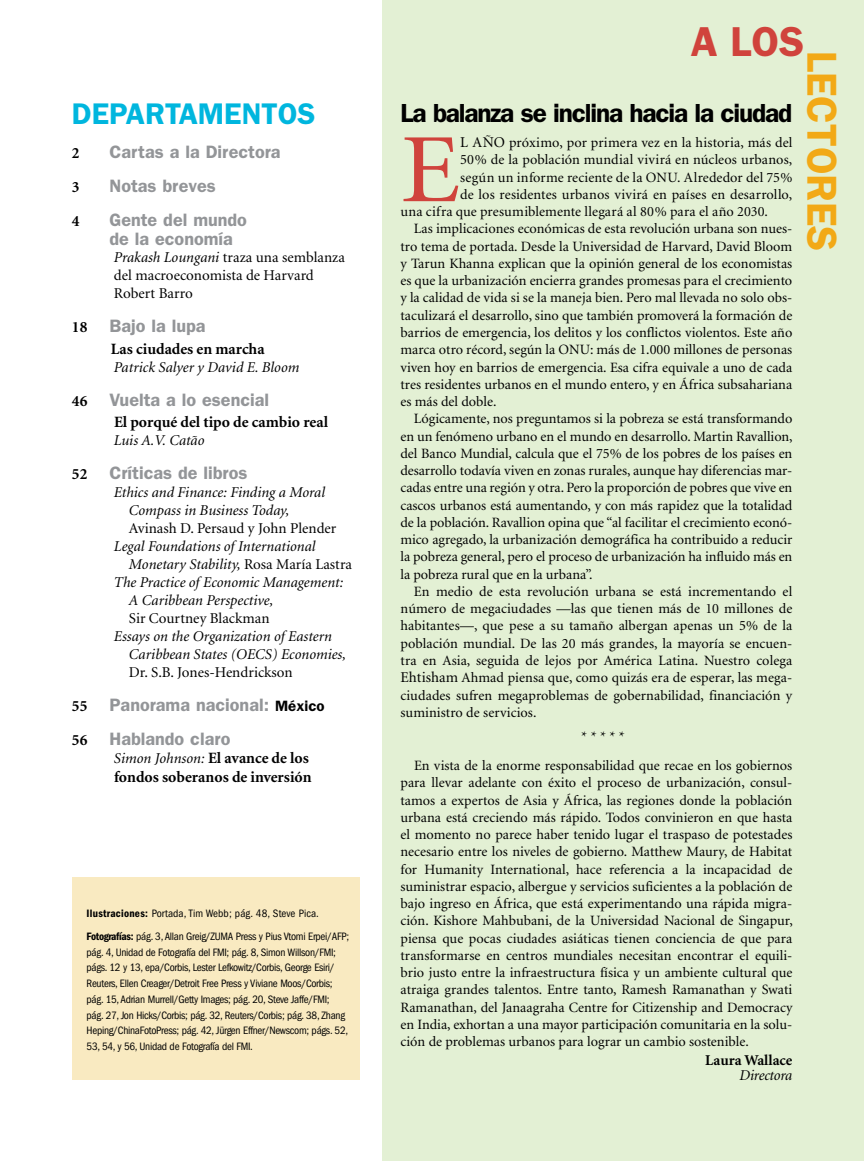
<style>
.page{position:relative;width:864px;height:1161px;background:#fff}
.page>*{position:absolute;margin:0;border:0;box-sizing:border-box;transform-origin:0 0}
.t1{font:98.1px "Minion";color:#d0433c;scale:1.1 1}
.t2{font:600 42px "Franklin Gothic";color:#f2a916}
.t3{font:600 42px "Franklin Gothic";color:#d0433c}
.t4{font:600 30px "Franklin Gothic";color:#00b6de}
.t5{font:600 26.25px "Franklin Gothic";letter-spacing:-.045em;color:#000}
.t6{font:600 18px/18.8px "Franklin Gothic";color:#939598}
.t7{font:700 15.75px "Minion";color:#000}
.t8{font:italic 15px/18px "Minion";color:#000}
.t9{font:15px/18px "Minion";color:#000}
.t10{font:700 15px "Minion";color:#000}
.t11{font:14.25px/17.2px "Minion";color:#000;text-align:center}
.t12{font:condensed 11.1px/15.8px "Franklin Gothic";letter-spacing:-.025em;color:#000}
.s1{font-style:italic}
.s2{font-family:"Minion";font-weight:700;font-size:15.75px;color:#000}
.s3{font-style:normal}
.s4{font-size:15px;color:#000}
.s5{font-weight:700;font-style:normal;font-size:15.75px}
.s6{font-weight:600}
.s7{font-size:15px}
</style>
<div class="page">
<div style="left:382px;top:0;width:482px;height:1161px;background:#e3f0d4"></div>
<div style="left:73px;top:878px;width:287px;height:202px;background:#f9eac1"></div>
<h3 class="t4" style="left:72px;top:96px;width:114px">departAm</h3>
<h3 class="t4" style="left:224px;top:96px;width:56px">entOs</h3>
<p class="t7" style="left:72px;top:145px;width:9px">2</p>
<p class="t6" style="left:109px;top:143px;width:173px">Cartas a la Directora</p>
<p class="t7" style="left:72px;top:179px;width:9px">3</p>
<p class="t6" style="left:109px;top:176px;width:108px">Notas breves</p>
<p class="t7" style="left:72px;top:213px;width:9px">4</p>
<p class="t6" style="left:109px;top:210px;width:139px">Gente del mundo de la economía</p>
<p class="t9" style="left:114px;top:249px;width:232px"><span class="s1">Prakash Loungani</span> traza una semblanza del macroeconomista de Harvard<br>Robert Barro</p>
<p class="t6" style="left:72px;top:317px;width:135px"><span class="s2">18</span> Bajo la lupa</p>
<p class="t7" style="left:111px;top:341px;width:155px">Las ciudades en marcha</p>
<p class="t8" style="left:114px;top:359px;width:187px">Patrick Salyer y David E. Bloom</p>
<p class="t6" style="left:72px;top:390px;width:199px"><span class="s2">46</span> Vuelta a lo esencial</p>
<p class="t7" style="left:114px;top:414px;width:216px">El porqué del tipo de cambio real</p>
<p class="t8" style="left:114px;top:432px;width:92px">Luis A.V. Catão</p>
<p class="t6" style="left:72px;top:464px;width:177px"><span class="s2">52</span> Críticas de libros</p>
<p class="t8" style="left:129px;top:484px;width:198px;text-indent:-15px">Ethics and Finance: Finding a Moral<br>Compass in Business Today,</p>
<p class="t9" style="left:129px;top:520px;width:209px">Avinash D. Persaud y John Plender</p>
<p class="t8" style="left:114px;top:538px;width:203px">Legal Foundations of International</p>
<p class="t8" style="left:129px;top:556px;width:225px">Monetary Stability, <span class="s3">Rosa María Lastra</span></p>
<p class="t8" style="left:114px;top:574px;width:231px">The Practice of Economic Management:</p>
<p class="t8" style="left:129px;top:592px;width:146px">A Caribbean Perspective,</p>
<p class="t9" style="left:129px;top:610px;width:142px">Sir Courtney Blackman</p>
<p class="t8" style="left:129px;top:628px;width:219px;text-indent:-15px">Essays on the Organization of Eastern<br>Caribbean States (OECS) Economies,</p>
<p class="t9" style="left:129px;top:664px;width:165px">Dr. S.B. Jones-Hendrickson</p>
<p class="t6" style="left:72px;top:688px;width:254px;line-height:33.8px"><span class="s2">55</span> Panorama nacional: <span class="s4">México<br></span><span class="s2">56</span> Hablando claro</p>
<p class="t8" style="left:114px;top:750px;width:196px">Simon Johnson: <span class="s5">El avance de los</span></p>
<p class="t7" style="left:114px;top:769px;width:199px">fondos soberanos de inversión</p>
<p class="t12" style="left:87px;top:901px;width:264px;line-height:23.2px"><span class="s6">Ilustraciones:</span> Portada, Tim Webb; pág. 48, Steve Pica.<br><span class="s6">Fotografías:</span> pág. 3, Allan Greig/ZUMA Press y Pius Vtomi Erpei/AFP;</p>
<p class="t12" style="left:87px;top:944px;width:263px">pág. 4, Unidad de Fotografía del FMI; pág. 8, Simon Willson/FMI; págs. 12 y 13, epa/Corbis, Lester Lefkowitz/Corbis, George Esiri/ Reuters, Ellen Creager/Detroit Free Press y Viviane Moos/Corbis; pág. 15, Adrian Murrell/Getty Images; pág. 20, Steve Jaffe/FMI; pág. 27, Jon Hicks/Corbis; pág. 32, Reuters/Corbis; pág. 38, Zhang Heping/ChinaFotoPress; pág. 42, Jürgen Effner/Newscom; págs. 52, 53, 54, y 56, Unidad de Fotografía del FMI.</p>
<h2 class="t3" style="left:691px;top:17px;width:115px">ALOS</h2>
<h2 class="t2" style="left:847px;top:51px;width:202px;rotate:90deg">LECTORES</h2>
<h3 class="t5" style="left:400px;top:97px;width:393px">La balanza se inclina hacia la ciudad</h3>
<h1 class="t1" style="left:400px;top:122px;width:56px">E</h1>
<p class="t11" style="left:460px;top:135px;width:334px"><span class="s7">L AÑO</span> próximo, por primera vez en la historia, más del</p>
<p class="t11" style="left:460px;top:152px;width:334px">50% de la población mundial vivirá en núcleos urbanos,</p>
<p class="t11" style="left:460px;top:169px;width:334px">según un informe reciente de la ONU. Alrededor del 75%</p>
<p class="t11" style="left:460px;top:186px;width:334px">de los residentes urbanos vivirá en países en desarrollo,</p>
<p class="t11" style="left:400px;top:204px;width:369px">una cifra que presumiblemente llegará al 80% para el año 2030.</p>
<p class="t11" style="left:414px;top:221px;width:380px">Las implicaciones económicas de esta revolución urbana son nues-</p>
<p class="t11" style="left:400px;top:238px;width:393px">tro tema de portada. Desde la Universidad de Harvard, David Bloom</p>
<p class="t11" style="left:400px;top:255px;width:393px">y Tarun Khanna explican que la opinión general de los economistas</p>
<p class="t11" style="left:400px;top:273px;width:393px">es que la urbanización encierra grandes promesas para el crecimiento</p>
<p class="t11" style="left:400px;top:290px;width:393px">y la calidad de vida si se la maneja bien. Pero mal llevada no solo obs-</p>
<p class="t11" style="left:400px;top:307px;width:393px">taculizará el desarrollo, sino que también promoverá la formación de</p>
<p class="t11" style="left:400px;top:324px;width:393px">barrios de emergencia, los delitos y los conflictos violentos. Este año</p>
<p class="t11" style="left:400px;top:342px;width:393px">marca otro récord, según la ONU: más de 1.000 millones de personas</p>
<p class="t11" style="left:400px;top:359px;width:393px">viven hoy en barrios de emergencia. Esa cifra equivale a uno de cada</p>
<p class="t11" style="left:400px;top:376px;width:393px">tres residentes urbanos en el mundo entero, y en África subsahariana</p>
<p class="t11" style="left:400px;top:393px;width:98px">es más del doble.</p>
<p class="t11" style="left:414px;top:411px;width:380px">Lógicamente, nos preguntamos si la pobreza se está transformando</p>
<p class="t11" style="left:400px;top:428px;width:394px">en un fenómeno urbano en el mundo en desarrollo. Martin Ravallion,</p>
<p class="t11" style="left:400px;top:445px;width:393px">del Banco Mundial, calcula que el 75% de los pobres de los países en</p>
<p class="t11" style="left:400px;top:462px;width:393px">desarrollo todavía viven en zonas rurales, aunque hay diferencias mar-</p>
<p class="t11" style="left:400px;top:480px;width:393px">cadas entre una región y otra. Pero la proporción de pobres que vive en</p>
<p class="t11" style="left:400px;top:497px;width:393px">cascos urbanos está aumentando, y con más rapidez que la totalidad</p>
<p class="t11" style="left:400px;top:514px;width:393px">de la población. Ravallion opina que “al facilitar el crecimiento econó-</p>
<p class="t11" style="left:400px;top:531px;width:393px">mico agregado, la urbanización demográfica ha contribuido a reducir</p>
<p class="t11" style="left:400px;top:549px;width:393px">la pobreza general, pero el proceso de urbanización ha influido más en</p>
<p class="t11" style="left:400px;top:566px;width:194px">la pobreza rural que en la urbana”.</p>
<p class="t11" style="left:414px;top:583px;width:380px">En medio de esta revolución urbana se está incrementando el</p>
<p class="t11" style="left:400px;top:600px;width:393px">número de megaciudades —las que tienen más de 10 millones de</p>
<p class="t11" style="left:400px;top:618px;width:393px">habitantes—, que pese a su tamaño albergan apenas un 5% de la</p>
<p class="t11" style="left:400px;top:635px;width:393px">población mundial. De las 20 más grandes, la mayoría se encuen-</p>
<p class="t11" style="left:400px;top:652px;width:393px">tra en Asia, seguida de lejos por América Latina. Nuestro colega</p>
<p class="t11" style="left:400px;top:670px;width:393px"><span class="s7">Ehtisham</span> Ahmad piensa que, como quizás era de esperar, las mega-</p>
<p class="t11" style="left:400px;top:687px;width:393px">ciudades sufren megaproblemas de gobernabilidad, financiación y</p>
<p class="t11" style="left:400px;top:704px;width:138px">suministro de servicios.</p>
<p class="t11" style="left:414px;top:722px;width:380px;line-height:29.2px">* * * * *<br>En vista de la enorme responsabilidad que recae en los gobiernos</p>
<p class="t11" style="left:401px;top:775px;width:394px;text-align:justify">para llevar adelante con éxito el proceso de urbanización, consul&shy;tamos a expertos de Asia y África, las regiones donde la población urbana está creciendo más rápido. Todos convinieron en que hasta el momento no parece haber tenido lugar el traspaso de potestades necesario entre los niveles de gobierno. Matthew Maury, de Habitat for Humanity International, hace referencia a la incapacidad de suministrar espacio, albergue y servicios suficientes a la población de bajo ingreso en África, que está experimentando una rápida migra&shy;ción. Kishore Mahbubani, de la Universidad Nacional de Singapur, piensa que pocas ciudades asiáticas tienen conciencia de que para transformarse en centros mundiales necesitan encontrar el equili&shy;brio justo entre la infraestructura física y un ambiente cultural que atraiga grandes talentos. Entre tanto, Ramesh Ramanathan y Swati Ramanathan, del Janaagraha Centre for Citizenship and Democracy en India, exhortan a una mayor participación comunitaria en la solu&shy;ción de problemas urbanos para lograr un cambio sostenible.</p>
<p class="t10" style="left:705px;top:1052px;width:89px">Laura Wallace</p>
<p class="t8" style="left:740px;top:1067px;width:54px">Directora</p>
</div>
